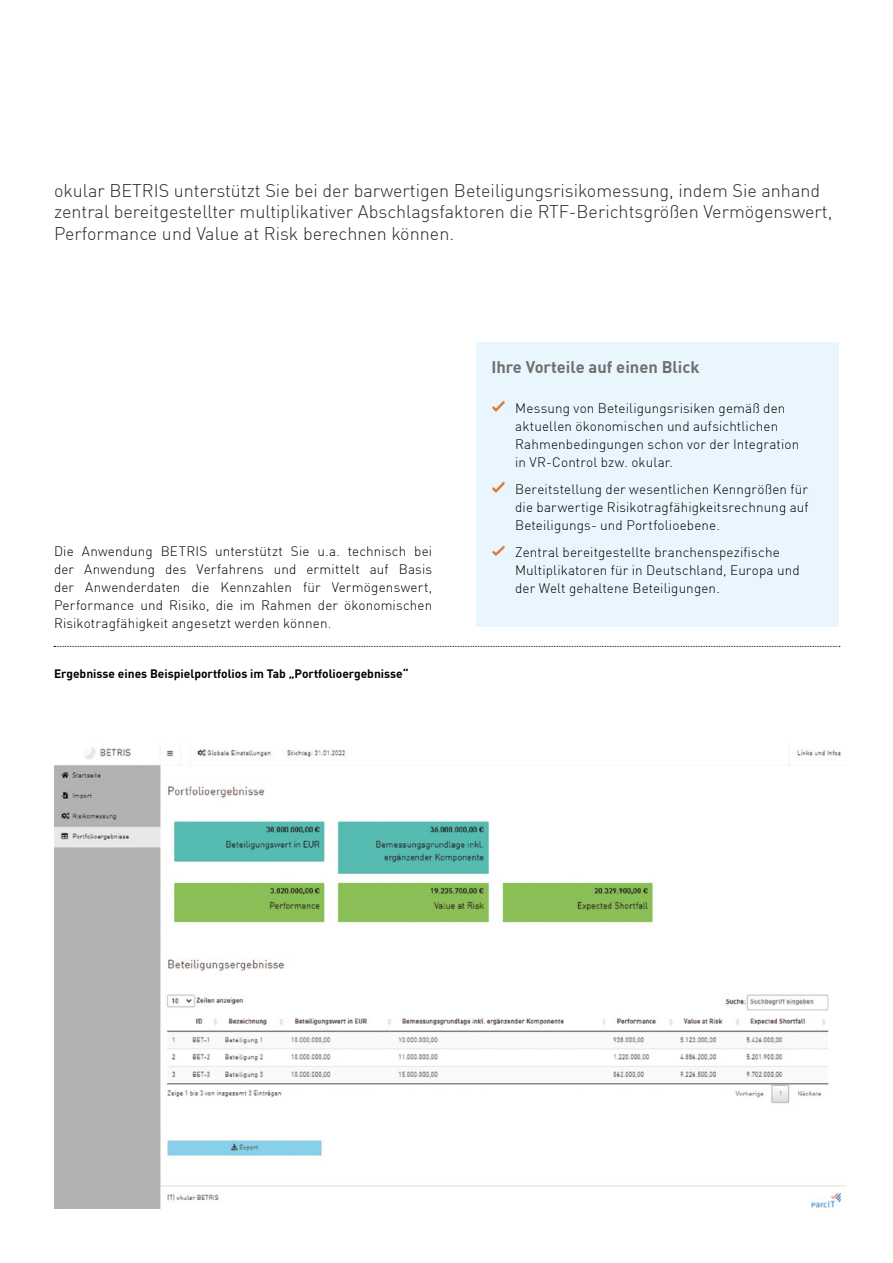
<style>
.page{position:relative;width:893px;height:1263px;background:#fff}
.page>*{position:absolute;margin:0;border:0;box-sizing:border-box;transform-origin:0 0}
.t1{font:300 18px/21.6px "DIN Offc";color:#2f2722}
.t2{font:700 16.5px "DIN Offc";color:#706f6f}
.t3{font:300 13.5px/18px "DIN Offc";letter-spacing:.01em;color:#000}
.t4{font:700 12px "DIN Offc";color:#000}
</style>
<div class="page">
<div style="left:476px;top:342px;width:363px;height:285px;background:#eaf6fe"></div>
<svg style="left:493px;top:401px;width:12px;height:11px"></svg>
<svg style="left:493px;top:482px;width:12px;height:11px"></svg>
<img style="left:54px;top:742px;width:791px;height:467px">
<svg style="left:54px;top:646px;width:786px;height:1px"></svg>
<svg style="left:492px;top:545px;width:12px;height:11px"></svg>
<p class="t1" style="left:54px;top:179px;width:780px">okular BETRIS unterstützt Sie bei der barwertigen Beteiligungsrisikomessung, indem Sie anhand zentral bereitgestellter multiplikativer Abschlagsfaktoren die RTF-Berichtsgrößen Vermögenswert,<br>Performance und Value at Risk berechnen können.</p>
<p class="t3" style="left:54px;top:542px;width:380px;text-align:justify">Die Anwendung BETRIS unterstützt Sie u.a. technisch bei der Anwendung des Verfahrens und ermittelt auf Basis der Anwenderdaten die Kennzahlen für Vermögenswert, Performance und Risiko, die im Rahmen der ökonomischen Risikotragfähigkeit angesetzt werden können.</p>
<p class="t4" style="left:54px;top:665px;width:356px">Ergebnisse eines Beispielportfolios im Tab „Portfolioergebnisse“</p>
<p class="t2" style="left:491px;top:356px;width:210px">Ihre Vorteile auf einen Blick</p>
<p class="t3" style="left:515px;top:399px;width:286px">Messung von Beteiligungsrisiken gemäß den aktuellen ökonomischen und aufsichtlichen Rahmenbedingungen schon vor der Integration in VR-Control bzw. okular.</p>
<p class="t3" style="left:515px;top:480px;width:295px;text-align:justify">Bereitstellung der wesentlichen Kenngrößen für die barwertige Risikotragfähigkeitsrechnung auf Beteiligungs- und Portfolioebene.</p>
<p class="t3" style="left:515px;top:543px;width:286px">Zentral bereitgestellte branchenspezifische<br>Multiplikatoren für in Deutschland, Europa und der Welt gehaltene Beteiligungen.</p>
</div>
